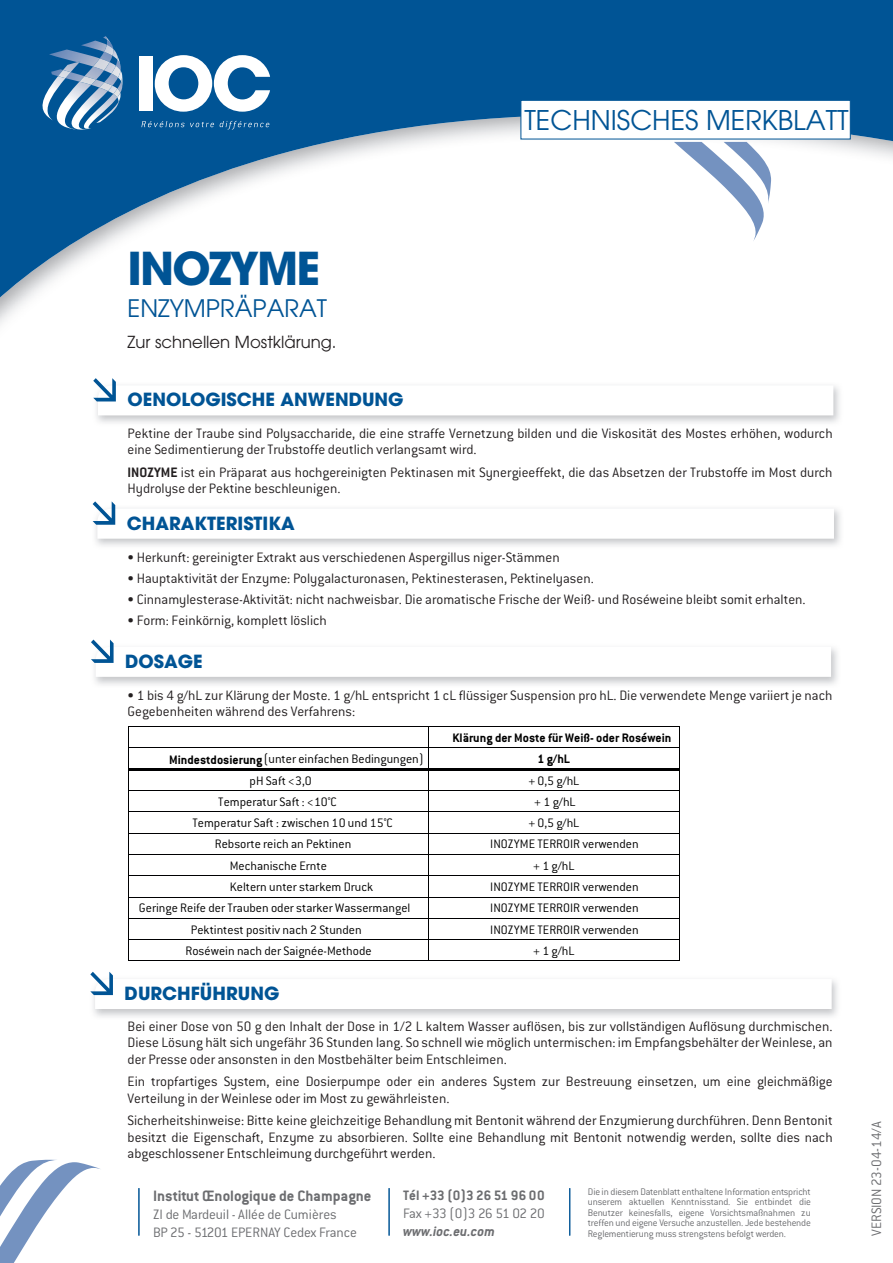
<style>
.page{position:relative;width:893px;height:1263px;background:#fff}
.page>*{position:absolute;margin:0;border:0;box-sizing:border-box;transform-origin:0 0}
.t1{font:700 45px "Avant Garde LT";letter-spacing:-.04em;color:#005495}
.t2{font:27px "Avant Garde LT";color:#005495}
.t3{font:24px "Avant Garde LT";color:#005495}
.t4{font:700 18px "Avant Garde LT";color:#005495}
.t5{font:700 16.5px "Conduit ITC";color:#6c6d70}
.t6{font:16.5px "Avant Garde LT";color:#231f20}
.t7{font:300 15px/16.5px "Conduit ITC";color:#231f20}
.t8{font:300 15px/18px "Conduit ITC";letter-spacing:-.01em;color:#6c6d70}
.t9{font:700 15px "Conduit ITC";color:#6c6d70}
.t10{font:300 15px "Conduit ITC";letter-spacing:-.03em;color:#6c6d70}
.t11{font:italic 700 15px "Conduit ITC";color:#6c6d70}
.t12{font:300 13.5px "Conduit ITC";color:#000001}
.t13{font:700 13.5px "Conduit ITC";color:#000001}
.t14{font:300 10.5px/10.5px "Conduit ITC";letter-spacing:-.015em;color:#6c6d70;text-align:justify}
.s1{font-weight:700}
</style>
<div class="page">
<svg style="left:0;top:0;width:893px;height:324px"></svg>
<img style="left:49px;top:49px;width:6px;height:13px">
<img style="left:121px;top:75px;width:2px;height:54px">
<img style="left:113px;top:105px;width:8px;height:25px">
<img style="left:55px;top:36px;width:58px;height:94px">
<img style="left:93px;top:58px;width:6px;height:12px">
<img style="left:79px;top:76px;width:17px;height:9px">
<svg style="left:99px;top:36px;width:23px;height:69px;background:#6c95bb"></svg>
<img style="left:39px;top:62px;width:40px;height:59px">
<svg style="left:58px;top:70px;width:13px;height:8px"></svg>
<svg style="left:141px;top:121px;width:73px;height:6px"></svg>
<svg style="left:220px;top:121px;width:49px;height:8px"></svg>
<div style="left:139px;top:56px;width:14px;height:55px;background:#fff"></div>
<svg style="left:155px;top:55px;width:115px;height:57px"></svg>
<img style="left:674px;top:142px;width:92px;height:100px">
<img style="left:724px;top:142px;width:47px;height:62px">
<svg style="left:0;top:1160px;width:100px;height:103px"></svg>
<hr style="left:139px;top:1188px;width:1px;height:47px;background:#005495">
<hr style="left:389px;top:1188px;width:1px;height:47px;background:#005495">
<hr style="left:569px;top:1188px;width:1px;height:47px;background:#005495">
<svg style="left:93px;top:378px;width:740px;height:37px"></svg>
<svg style="left:90px;top:972px;width:742px;height:37px"></svg>
<svg style="left:91px;top:640px;width:740px;height:37px"></svg>
<svg style="left:93px;top:501px;width:741px;height:38px"></svg>
<hr style="left:129px;top:726px;width:299px;height:1px;background:#000001">
<hr style="left:428px;top:726px;width:252px;height:1px;background:#000001">
<hr style="left:129px;top:747px;width:299px;height:1px;background:#000001">
<hr style="left:428px;top:747px;width:252px;height:1px;background:#000001">
<hr style="left:129px;top:769px;width:299px;height:2px;background:#000001">
<hr style="left:430px;top:769px;width:250px;height:2px;background:#000001">
<hr style="left:129px;top:790px;width:299px;height:1px;background:#000001">
<hr style="left:428px;top:790px;width:252px;height:1px;background:#000001">
<hr style="left:129px;top:811px;width:299px;height:1px;background:#000001">
<hr style="left:428px;top:811px;width:252px;height:1px;background:#000001">
<hr style="left:129px;top:833px;width:299px;height:1px;background:#000001">
<hr style="left:428px;top:833px;width:252px;height:1px;background:#000001">
<hr style="left:129px;top:854px;width:299px;height:1px;background:#000001">
<hr style="left:428px;top:854px;width:252px;height:1px;background:#000001">
<hr style="left:129px;top:875px;width:299px;height:1px;background:#000001">
<hr style="left:428px;top:875px;width:252px;height:1px;background:#000001">
<hr style="left:129px;top:897px;width:299px;height:1px;background:#000001">
<hr style="left:428px;top:897px;width:252px;height:1px;background:#000001">
<hr style="left:129px;top:918px;width:299px;height:1px;background:#000001">
<hr style="left:428px;top:918px;width:252px;height:1px;background:#000001">
<hr style="left:129px;top:939px;width:299px;height:1px;background:#000001">
<hr style="left:428px;top:939px;width:252px;height:1px;background:#000001">
<svg style="left:128px;top:726px;width:1px;height:235px"></svg>
<hr style="left:129px;top:960px;width:299px;height:1px;background:#000001">
<svg style="left:428px;top:727px;width:2px;height:233px"></svg>
<hr style="left:428px;top:960px;width:252px;height:1px;background:#000001">
<svg style="left:520px;top:100px;width:331px;height:40px"></svg>
<h2 class="t2" style="left:524px;top:104px;width:326px">TECHNISCHES MERKBLATT</h2>
<h1 class="t1" style="left:128px;top:239px;width:194px">INOZYME</h1>
<h3 class="t3" style="left:128px;top:294px;width:201px">ENZYMPRÄPARAT</h3>
<p class="t6" style="left:128px;top:332px;width:210px">Zur schnellen Mostklärung.</p>
<p class="t4" style="left:128px;top:387px;width:278px">OENOLOGISCHE ANWENDUNG</p>
<p class="t7" style="left:128px;top:425px;width:706px">Pektine der Traube sind Polysaccharide, die eine straffe Vernetzung bilden und die Viskosität des Mostes erhöhen, wodurch eine Sedimentierung der Trubstoffe deutlich verlangsamt wird.</p>
<p class="t7" style="left:128px;top:464px;width:706px"><span class="s1">INOZYME</span> ist ein Präparat aus hochgereinigten Pektinasen mit Synergieeffekt, die das Absetzen der Trubstoffe im Most durch<br>Hydrolyse der Pektine beschleunigen.</p>
<p class="t4" style="left:127px;top:512px;width:169px">CHARAKTERISTIKA</p>
<p class="t7" style="left:128px;top:549px;width:434px">• Herkunft: gereinigter Extrakt aus verschiedenen Aspergillus niger-Stämmen</p>
<p class="t7" style="left:128px;top:570px;width:468px">• Hauptaktivität der Enzyme: Polygalacturonasen, Pektinesterasen, Pektinelyasen.</p>
<p class="t7" style="left:128px;top:591px;width:680px">• Cinnamylesterase-Aktivität: nicht nachweisbar. Die aromatische Frische der Weiß- und Roséweine bleibt somit erhalten.</p>
<p class="t7" style="left:128px;top:612px;width:201px">• Form: Feinkörnig, komplett löslich</p>
<p class="t4" style="left:125px;top:649px;width:79px">DOSAGE</p>
<p class="t7" style="left:128px;top:687px;width:706px">• 1 bis 4 g/hL zur Klärung der Moste. 1 g/hL entspricht 1 cL flüssiger Suspension pro hL. Die verwendete Menge variiert je nach<br>Gegebenheiten während des Verfahrens:</p>
<p class="t13" style="left:452px;top:730px;width:220px">Klärung der Moste für Weiß- oder Roséwein</p>
<p class="t12" style="left:169px;top:752px;width:256px"><span class="s1">Mindestdosierung</span>(unter einfachen Bedingungen)</p>
<p class="t13" style="left:537px;top:751px;width:34px">1 g/hL</p>
<p class="t12" style="left:250px;top:774px;width:64px">pH Saft &lt;3,0</p>
<p class="t12" style="left:528px;top:774px;width:53px">+ 0,5 g/hL</p>
<p class="t12" style="left:218px;top:794px;width:120px">Temperatur Saft : &lt;10°C</p>
<p class="t12" style="left:534px;top:794px;width:43px">+ 1 g/hL</p>
<p class="t12" style="left:192px;top:816px;width:202px">Temperatur Saft : zwischen 10 und 15°C</p>
<p class="t12" style="left:528px;top:816px;width:53px">+ 0,5 g/hL</p>
<p class="t12" style="left:215px;top:837px;width:138px">Rebsorte reich an Pektinen</p>
<p class="t12" style="left:490px;top:837px;width:150px">INOZYME TERROIR verwenden</p>
<p class="t12" style="left:230px;top:858px;width:99px">Mechanische Ernte</p>
<p class="t12" style="left:533px;top:858px;width:43px">+ 1 g/hL</p>
<p class="t12" style="left:230px;top:879px;width:145px">Keltern unter starkem Druck</p>
<p class="t12" style="left:490px;top:879px;width:150px">INOZYME TERROIR verwenden</p>
<p class="t12" style="left:139px;top:901px;width:273px">Geringe Reife der Trauben oder starker Wassermangel</p>
<p class="t12" style="left:490px;top:901px;width:150px">INOZYME TERROIR verwenden</p>
<p class="t12" style="left:191px;top:922px;width:172px">Pektintest positiv nach 2 Stunden</p>
<p class="t12" style="left:490px;top:922px;width:150px">INOZYME TERROIR verwenden</p>
<p class="t12" style="left:185px;top:943px;width:188px">Roséwein nach der Saignée-Methode</p>
<p class="t12" style="left:533px;top:943px;width:43px">+ 1 g/hL</p>
<p class="t4" style="left:125px;top:982px;width:156px">DURCHFÜHRUNG</p>
<p class="t7" style="left:128px;top:1018px;width:706px;text-align:justify">Bei einer Dose von 50 g den Inhalt der Dose in 1/2 L kaltem Wasser auflösen, bis zur vollständigen Auflösung durchmischen.<br>Diese Lösung hält sich ungefähr 36 Stunden lang. So schnell wie möglich untermischen: im Empfangsbehälter der Weinlese, an der Presse oder ansonsten in den Mostbehälter beim Entschleimen.</p>
<p class="t7" style="left:128px;top:1073px;width:706px">Ein tropfartiges System, eine Dosierpumpe oder ein anderes System zur Bestreuung einsetzen, um eine gleichmäßige<br>Verteilung in der Weinlese oder im Most zu gewährleisten.</p>
<p class="t7" style="left:128px;top:1112px;width:706px;text-align:justify">Sicherheitshinweise: Bitte keine gleichzeitige Behandlung mit Bentonit während der Enzymierung durchführen. Denn Bentonit besitzt die Eigenschaft, Enzyme zu absorbieren. Sollte eine Behandlung mit Bentonit notwendig werden, sollte dies nach abgeschlossener Entschleimung durchgeführt werden.</p>
<p class="t5" style="left:153px;top:1186px;width:220px">Institut Œnologique de Champagne</p>
<p class="t8" style="left:153px;top:1205px;width:205px">ZI de Mardeuil - Allée de Cumières<br>BP 25 - 51201 EPERNAY Cedex France</p>
<p class="t9" style="left:403px;top:1186px;width:143px">Tél +33 (0)3 26 51 96 00</p>
<p class="t10" style="left:403px;top:1205px;width:143px">Fax +33 (0)3 26 51 02 20</p>
<p class="t11" style="left:403px;top:1222px;width:93px">www.ioc.eu.com</p>
<p class="t14" style="left:588px;top:1186px;width:224px">Die in diesem Datenblatt enthaltene Information entspricht unserem aktuellen Kenntnisstand. Sie entbindet die Benutzer keinesfalls, eigene Vorsichtsmaßnahmen zu treffen und eigene Versuche anzustellen. Jede bestehende Reglementierung muss strengstens befolgt werden.</p>
<p class="t8" style="left:867px;top:1235px;width:116px;rotate:-90deg">VERSION 23-04-14/A</p>
</div>
